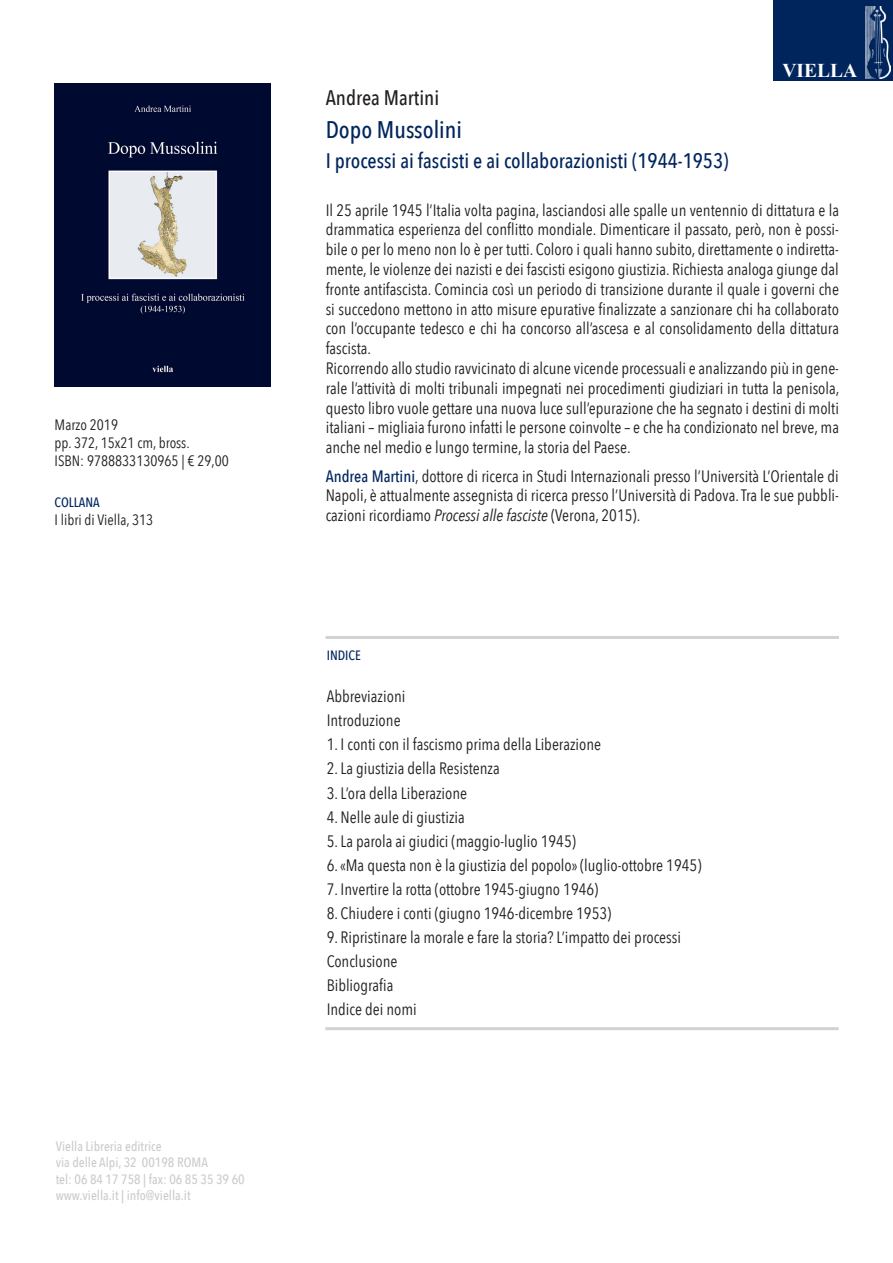
<style>
.page{position:relative;width:893px;height:1263px;background:#fff}
.page>*{position:absolute;margin:0;border:0;box-sizing:border-box;transform-origin:0 0}
.titolo{font:500 24px "Avenir Next Condensed";color:#00255d}
.sottotitolo{font:500 21px "Avenir Next Condensed";color:#00255d}
.autore{font:500 21px "Avenir Next Condensed";color:#231f20}
.Piatto_Viella{font:700 19.5px "Times New Roman";color:#fff}
.sinossi{font:16.5px/19.8px "Avenir Next Condensed";color:#231f20;text-align:justify}
.indice{font:16.5px "Avenir Next Condensed";color:#231f20}
.colonna_sinistra{font:15px "Avenir Next Condensed";color:#231f20}
.indirizzi{font:500 13.5px "Avenir Next Condensed";color:#ccc}
.indice-2{font:500 13.5px "Avenir Next Condensed";color:#00255d}
.s1{font-weight:500;color:#00255d}
.s2{font-style:italic}
</style>
<div class="page">
<div style="left:774px;top:0;width:119px;height:81px;background:#00255d"></div>
<img style="left:865px;top:6px;width:25px;height:73px">
<img style="left:54px;top:84px;width:216px;height:302px">
<hr style="left:326px;top:636px;width:513px;height:3px;background:#cfd4ce">
<hr style="left:325px;top:1027px;width:514px;height:3px;background:#cfd4ce">
<p class="colonna_sinistra" style="left:55px;top:412px;width:65px">Marzo 2019</p>
<p class="colonna_sinistra" style="left:55px;top:430px;width:137px">pp. 372, 15x21 cm, bross.</p>
<p class="colonna_sinistra" style="left:55px;top:448px;width:176px">ISBN: 9788833130965 | € 29,00</p>
<p class="indice-2" style="left:55px;top:494px;width:47px">COLLANA</p>
<p class="colonna_sinistra" style="left:55px;top:507px;width:100px">I libri di Viella, 313</p>
<p class="indirizzi" style="left:56px;top:1138px;width:108px">Viella Libreria editrice</p>
<p class="indirizzi" style="left:56px;top:1154px;width:154px">via delle Alpi, 32 00198 ROMA</p>
<p class="indirizzi" style="left:56px;top:1171px;width:190px">tel: 06 84 17 758 | fax: 06 85 35 39 60</p>
<p class="indirizzi" style="left:56px;top:1187px;width:136px">www.viella.it | info@viella.it</p>
<p class="Piatto_Viella" style="left:782px;top:57px;width:76px">VIELLA</p>
<p class="autore" style="left:326px;top:85px;width:115px">Andrea Martini</p>
<p class="titolo" style="left:326px;top:115px;width:138px">Dopo Mussolini</p>
<p class="sottotitolo" style="left:326px;top:147px;width:404px">I processi ai fascisti e ai collaborazionisti (1944-1953)</p>
<p class="sinossi" style="left:326px;top:199px;width:515px">Il 25 aprile 1945 l’Italia volta pagina, lasciandosi alle spalle un ventennio di dittatura e la drammatica esperienza del conflitto mondiale. Dimenticare il passato, però, non è possi&shy;bile o per lo meno non lo è per tutti. Coloro i quali hanno subito, direttamente o indiretta&shy;mente, le violenze dei nazisti e dei fascisti esigono giustizia. Richiesta analoga giunge dal fronte antifascista. Comincia così un periodo di transizione durante il quale i governi che si succedono mettono in atto misure epurative finalizzate a sanzionare chi ha collaborato con l’occupante tedesco e chi ha concorso all’ascesa e al consolidamento della dittatura fascista.</p>
<p class="sinossi" style="left:326px;top:358px;width:515px">Ricorrendo allo studio ravvicinato di alcune vicende processuali e analizzando più in gene&shy;rale l’attività di molti tribunali impegnati nei procedimenti giudiziari in tutta la penisola, questo libro vuole gettare una nuova luce sull’epurazione che ha segnato i destini di molti italiani – migliaia furono infatti le persone coinvolte – e che ha condizionato nel breve, ma anche nel medio e lungo termine, la storia del Paese.</p>
<p class="sinossi" style="left:326px;top:465px;width:515px"><span class="s1">Andrea Martini</span>, dottore di ricerca in Studi Internazionali presso l’Università L’Orientale di Napoli, è attualmente assegnista di ricerca presso l’Università di Padova. Tra le sue pubbli&shy;cazioni ricordiamo <span class="s2">Processi alle fasciste</span> (Verona, 2015).</p>
<p class="indice-2" style="left:327px;top:647px;width:36px">INDICE</p>
<p class="indice" style="left:327px;top:682px;width:80px">Abbreviazioni</p>
<p class="indice" style="left:327px;top:706px;width:75px">Introduzione</p>
<p class="indice" style="left:327px;top:730px;width:276px">1. I conti con il fascismo prima della Liberazione</p>
<p class="indice" style="left:327px;top:754px;width:175px">2. La giustizia della Resistenza</p>
<p class="indice" style="left:327px;top:779px;width:142px">3. L’ora della Liberazione</p>
<p class="indice" style="left:327px;top:803px;width:140px">4. Nelle aule di giustizia</p>
<p class="indice" style="left:327px;top:827px;width:251px">5. La parola ai giudici (maggio-luglio 1945)</p>
<p class="indice" style="left:327px;top:851px;width:376px">6. «Ma questa non è la giustizia del popolo» (luglio-ottobre 1945)</p>
<p class="indice" style="left:327px;top:875px;width:273px">7. Invertire la rotta (ottobre 1945-giugno 1946)</p>
<p class="indice" style="left:327px;top:899px;width:286px">8. Chiudere i conti (giugno 1946-dicembre 1953)</p>
<p class="indice" style="left:327px;top:923px;width:356px">9. Ripristinare la morale e fare la storia? L’impatto dei processi</p>
<p class="indice" style="left:327px;top:947px;width:72px">Conclusione</p>
<p class="indice" style="left:327px;top:971px;width:68px">Bibliografia</p>
<p class="indice" style="left:327px;top:995px;width:92px">Indice dei nomi</p>
</div>
